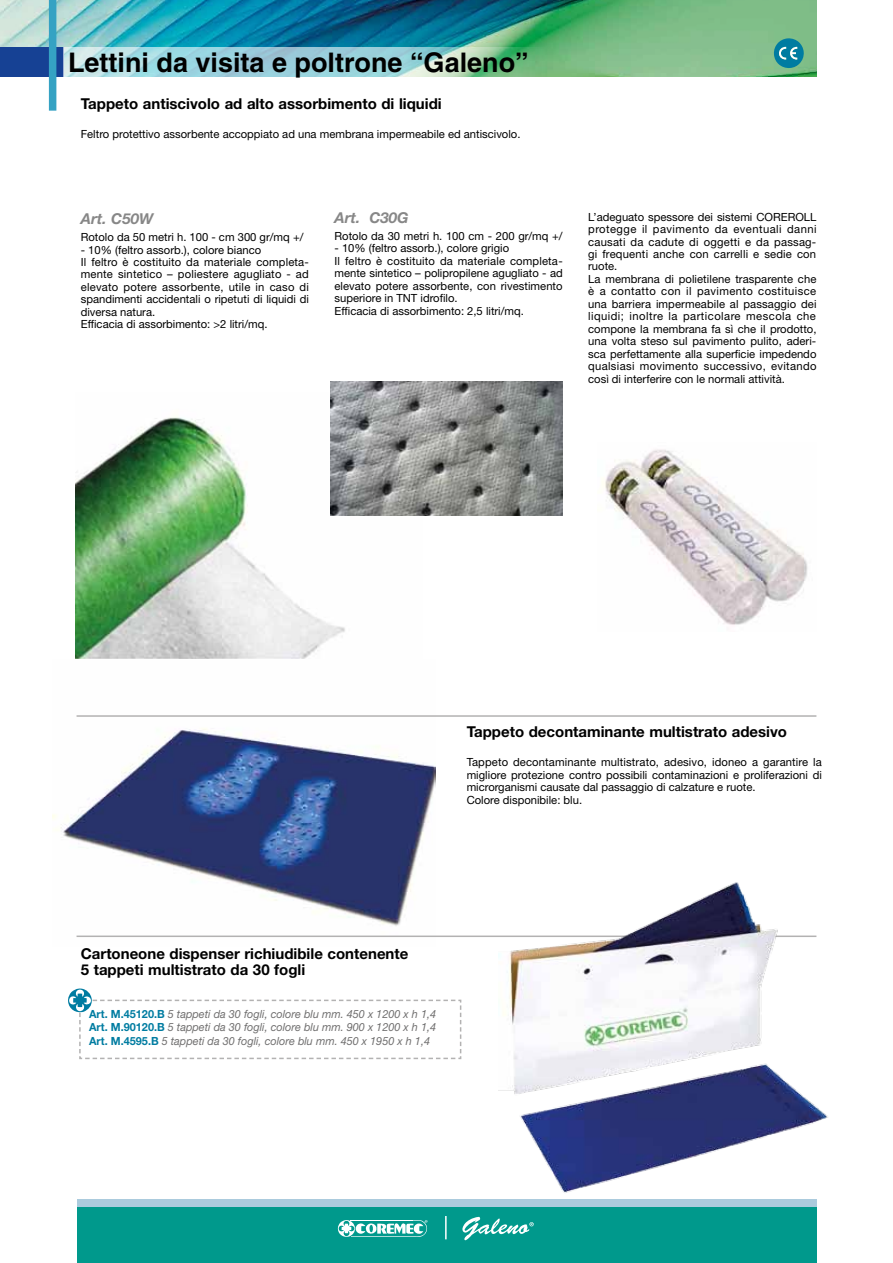
<style>
.page{position:relative;width:893px;height:1263px;background:#fff}
.page>*{position:absolute;margin:0;border:0;box-sizing:border-box;transform-origin:0 0}
.t1{font:700 27px "Helvetica";color:#000}
.t2{font:700 15px/16.5px "Helvetica Neue LT Std";color:#000}
.t3{font:italic 700 15px "Helvetica Neue LT Std";color:#878787}
.t4{font:11.25px/12.5px "Helvetica Neue LT Std";color:#000}
.t5{font:italic 11.25px/13.5px "Helvetica Neue LT Std";color:#706f6f;text-align:justify}
.s1{font-weight:700;font-style:normal;color:#007ca1}
</style>
<div class="page">
<img style="left:0;top:0;width:816px;height:77px">
<div style="left:0;top:47px;width:64px;height:29px;background:#164194"></div>
<div style="left:77px;top:1206px;width:739px;height:57px;background:#00998c"></div>
<div style="left:77px;top:1199px;width:739px;height:7px;background:#abcbdd"></div>
<svg style="left:462px;top:1217px;width:72px;height:23px"></svg>
<svg style="left:337px;top:1220px;width:91px;height:17px"></svg>
<hr style="left:351px;top:1220px;width:62px;height:1px;background:#fff">
<hr style="left:445px;top:1216px;width:2px;height:23px;background:#fff">
<div style="left:49px;top:0;width:7px;height:111px;background:#35a2c3"></div>
<svg style="left:774px;top:38px;width:30px;height:30px"></svg>
<svg style="left:64px;top:47px;width:510px;height:29px;background:#9ad0c9"></svg>
<img style="left:75px;top:417px;width:347px;height:242px">
<img style="left:53px;top:715px;width:383px;height:222px">
<svg style="left:68px;top:988px;width:394px;height:72px"></svg>
<hr style="left:77px;top:715px;width:739px;height:2px;background:#b3b2b2">
<hr style="left:77px;top:935px;width:739px;height:2px;background:#b3b2b2">
<img style="left:498px;top:882px;width:330px;height:321px">
<img style="left:330px;top:381px;width:233px;height:134px">
<img style="left:602px;top:449px;width:206px;height:176px">
<h1 class="t1" style="left:68px;top:46px;width:462px">Lettini da visita e poltrone “Galeno”</h1>
<h2 class="t2" style="left:81px;top:95px;width:362px">Tappeto antiscivolo ad alto assorbimento di liquidi</h2>
<p class="t4" style="left:81px;top:127px;width:441px">Feltro protettivo assorbente accoppiato ad una membrana impermeabile ed antiscivolo.</p>
<h2 class="t3" style="left:81px;top:210px;width:74px">Art. C50W</h2>
<p class="t4" style="left:81px;top:231px;width:224px">Rotolo da 50 metri h. 100 - cm 300 gr/mq +/</p>
<p class="t4" style="left:81px;top:243px;width:230px">- 10% (feltro assorb.), colore bianco<br>Il feltro è costituito da materiale completa&shy;mente sintetico – poliestere agugliato - ad elevato potere assorbente, utile in caso di spandimenti accidentali o ripetuti di liquidi di diversa natura.<br>Efficacia di assorbimento: &gt;2 litri/mq.</p>
<h2 class="t3" style="left:334px;top:209px;width:76px">Art. C30G</h2>
<p class="t4" style="left:334px;top:230px;width:230px">Rotolo da 30 metri h. 100 cm - 200 gr/mq +/</p>
<p class="t4" style="left:334px;top:242px;width:230px">- 10% (feltro assorb.), colore grigio<br>Il feltro è costituito da materiale completa&shy;mente sintetico – polipropilene agugliato - ad elevato potere assorbente, con rivestimento superiore in TNT idrofilo.<br>Efficacia di assorbimento: 2,5 litri/mq.</p>
<p class="t4" style="left:588px;top:210px;width:230px">L’adeguato spessore dei sistemi COREROLL protegge il pavimento da eventuali danni causati da cadute di oggetti e da passag&shy;gi frequenti anche con carrelli e sedie con ruote.<br>La membrana di polietilene trasparente che è a contatto con il pavimento costituisce una barriera impermeabile al passaggio dei liquidi; inoltre la particolare mescola che compone la membrana fa sì che il prodotto, una volta steso sul pavimento pulito, aderi&shy;sca perfettamente alla superficie impedendo qualsiasi movimento successivo, evitando così di interferire con le normali attività.</p>
<h2 class="t2" style="left:467px;top:723px;width:322px">Tappeto decontaminante multistrato adesivo</h2>
<p class="t4" style="left:467px;top:756px;width:357px">Tappeto decontaminante multistrato, adesivo, idoneo a garantire la migliore protezione contro possibili contaminazioni e proliferazioni di microrganismi causate dal passaggio di calzature e ruote.<br>Colore disponibile: blu.</p>
<h2 class="t2" style="left:81px;top:945px;width:329px">Cartoneone dispenser richiudibile contenente<br>5 tappeti multistrato da 30 fogli</h2>
<p class="t5" style="left:89px;top:1007px;width:348px"><span class="s1">Art. M.45120.B</span> 5 tappeti da 30 fogli, colore blu mm. 450 x 1200 x h 1,4<br><span class="s1">Art. M.90120.B</span> 5 tappeti da 30 fogli, colore blu mm. 900 x 1200 x h 1,4<br><span class="s1">Art. M.4595.B</span> 5 tappeti da 30 fogli, colore blu mm. 450 x 1950 x h 1,4</p>
</div>
